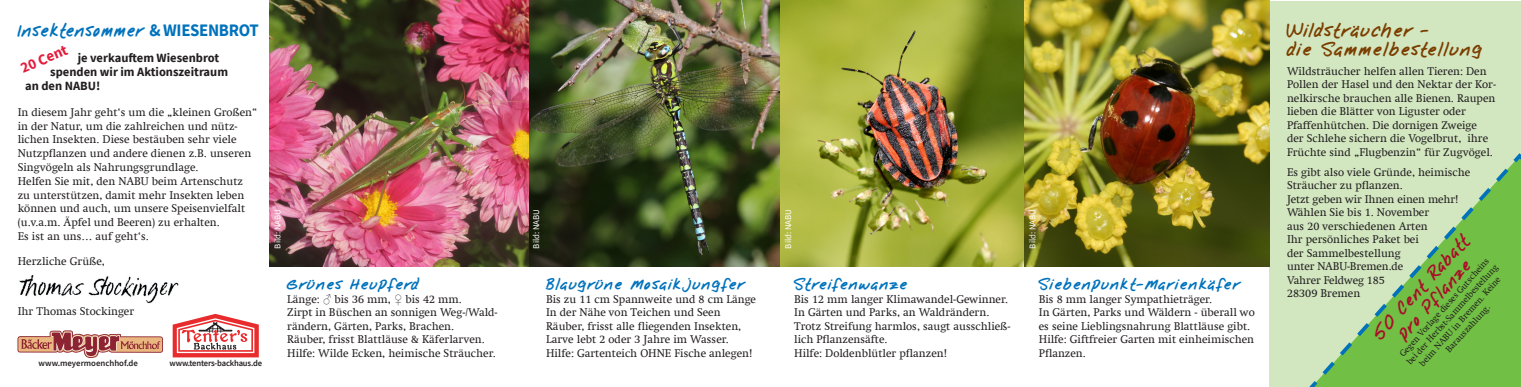
<style>
.page{position:relative;width:1521px;height:387px;background:#fff}
.page>*{position:absolute;margin:0;border:0;box-sizing:border-box;transform-origin:0 0}
.t1{font:700 16.25px "Nabu Note 4";color:#7c3e00}
.t2{font:700 16.25px "Nabu Note 4";letter-spacing:-.03em;color:#0072bc;scale:.92 1}
.t3{font:700 15px "Nabu Note 4";color:#a90e28}
.t4{font:700 15px "Source Sans Pro";color:#e41c3b}
.t5{font:700 13.75px "Nabu Note 4";color:#0072bc}
.t6{font:700 12.5px "Source Sans Pro";color:#231f20}
.t7{font:11.25px/13.5px "Swift Com";color:#231f20}
.t8{font:8.75px "Swift Com";color:#231f20}
.t9{font:600 8.75px "Source Sans Pro";letter-spacing:-.015em;color:#231f20}
.t10{font:8.75px "Source Sans Pro";color:#fff}
.s1{font-family:"Source Sans Pro";font-size:17.5px}
.s2{font-family:"Times New Roman"}
</style>
<div class="page">
<div style="left:1269px;top:1px;width:250px;height:385px;background:#d2e7c0"></div>
<svg style="left:1310px;top:150px;width:210px;height:236px"></svg>
<img style="left:269px;top:0;width:1000px;height:266px">
<svg style="left:17px;top:330px;width:146px;height:28px"></svg>
<svg style="left:173px;top:313px;width:86px;height:44px"></svg>
<img style="left:19px;top:275px;width:160px;height:28px">
<p class="t2" style="left:18px;top:21px;width:263px">Insektensommer <span class="s1">&amp; WIESENBROT</span></p>
<p class="t6" style="left:78px;top:49px;width:143px">je verkauftem Wiesenbrot</p>
<p class="t6" style="left:50px;top:63px;width:179px">spenden wir im Aktionszeitraum</p>
<p class="t6" style="left:25px;top:77px;width:77px">an den NABU!</p>
<p class="t7" style="left:18px;top:105px;width:241px">In diesem Jahr geht‘s um die „kleinen Großen“ in der Natur, um die zahlreichen und nütz&shy;lichen Insekten. Diese bestäuben sehr viele Nutzpflanzen und andere dienen z.B. unseren Singvögeln als Nahrungsgrundlage.</p>
<p class="t7" style="left:18px;top:174px;width:229px">Helfen Sie mit, den NABU beim Artenschutz zu unterstützen, damit mehr Insekten leben können und auch, um unsere Speisenvielfalt (u.v.a.m. Äpfel und Beeren) zu erhalten.</p>
<p class="t7" style="left:18px;top:229px;width:133px">Es ist an uns… auf geht‘s.</p>
<p class="t7" style="left:18px;top:254px;width:89px">Herzliche Grüße,</p>
<p class="t4" style="left:17px;top:59px;width:51px;rotate:-23deg">20 Cent</p>
<p class="t7" style="left:18px;top:304px;width:118px">Ihr Thomas Stockinger</p>
<p class="t9" style="left:39px;top:357px;width:101px">www.meyermoenchhof.de</p>
<p class="t9" style="left:169px;top:357px;width:94px">www.tenters-backhaus.de</p>
<p class="t10" style="left:272px;top:248px;width:41px;rotate:-90deg">Bild: NABU</p>
<p class="t10" style="left:530px;top:248px;width:41px;rotate:-90deg">Bild: NABU</p>
<p class="t10" style="left:782px;top:248px;width:41px;rotate:-90deg">Bild: NABU</p>
<p class="t10" style="left:1027px;top:248px;width:41px;rotate:-90deg">Bild: NABU</p>
<p class="t5" style="left:287px;top:276px;width:134px">Grünes Heupferd</p>
<p class="t7" style="left:287px;top:291px;width:176px">Länge: <span class="s2">♂</span> bis 36 mm, <span class="s2">♀</span> bis 42 mm.</p>
<p class="t7" style="left:287px;top:305px;width:212px">Zirpt in Büschen an sonnigen Weg-/Wald&shy;rändern, Gärten, Parks, Brachen.</p>
<p class="t7" style="left:287px;top:332px;width:199px">Räuber, frisst Blattläuse &amp; Käferlarven.</p>
<p class="t7" style="left:287px;top:345px;width:210px">Hilfe: Wilde Ecken, heimische Sträucher.</p>
<p class="t5" style="left:546px;top:276px;width:202px">Blaugrüne Mosaikjungfer</p>
<p class="t7" style="left:546px;top:291px;width:212px">Bis zu 11 cm Spannweite und 8 cm Länge</p>
<p class="t7" style="left:546px;top:305px;width:176px">In der Nähe von Teichen und Seen</p>
<p class="t7" style="left:546px;top:318px;width:197px">Räuber, frisst alle fliegenden Insekten,<br>Larve lebt 2 oder 3 Jahre im Wasser.</p>
<p class="t7" style="left:546px;top:345px;width:208px">Hilfe: Gartenteich OHNE Fische anlegen!</p>
<p class="t5" style="left:794px;top:276px;width:116px">Streifenwanze</p>
<p class="t7" style="left:794px;top:291px;width:215px">Bis 12 mm langer Klimawandel-Gewinner.</p>
<p class="t7" style="left:794px;top:305px;width:197px">In Gärten und Parks, an Waldrändern.</p>
<p class="t7" style="left:794px;top:318px;width:218px">Trotz Streifung harmlos, saugt ausschließ&shy;lich Pflanzensäfte.</p>
<p class="t7" style="left:794px;top:345px;width:154px">Hilfe: Doldenblütler pflanzen!</p>
<p class="t5" style="left:1038px;top:276px;width:204px">Siebenpunkt-Marienkäfer</p>
<p class="t7" style="left:1038px;top:291px;width:175px">Bis 8 mm langer Sympathieträger.</p>
<p class="t7" style="left:1038px;top:305px;width:217px">In Gärten, Parks und Wäldern - überall wo es seine Lieblingsnahrung Blattläuse gibt.</p>
<p class="t7" style="left:1038px;top:332px;width:217px">Hilfe: Giftfreier Garten mit einheimischen<br>Pflanzen.</p>
<p class="t1" style="left:1286px;top:21px;width:145px">Wildsträucher -</p>
<p class="t1" style="left:1286px;top:41px;width:198px">die Sammelbestellung</p>
<p class="t7" style="left:1286px;top:64px;width:210px">Wildsträucher helfen allen Tieren: Den Pollen der Hasel und den Nektar der Kor&shy;nelkirsche brauchen alle Bienen. Raupen lieben die Blätter von Liguster oder Pfaffenhütchen. Die dornigen Zweige der Schlehe sichern die Vogelbrut, ihre Früchte sind „Flugbenzin“ für Zugvögel.</p>
<p class="t7" style="left:1286px;top:165px;width:185px">Es gibt also viele Gründe, heimische<br>Sträucher zu pflanzen.</p>
<p class="t7" style="left:1286px;top:192px;width:173px">Jetzt geben wir Ihnen einen mehr!</p>
<p class="t7" style="left:1286px;top:205px;width:144px">Wählen Sie bis 1. November</p>
<p class="t7" style="left:1286px;top:219px;width:142px">aus 20 verschiedenen Arten</p>
<p class="t7" style="left:1286px;top:232px;width:133px">Ihr persönliches Paket bei</p>
<p class="t7" style="left:1286px;top:246px;width:115px">der Sammelbestellung</p>
<p class="t7" style="left:1286px;top:259px;width:118px">unter NABU-Bremen.de</p>
<p class="t7" style="left:1286px;top:273px;width:99px">Vahrer Feldweg 185</p>
<p class="t7" style="left:1286px;top:286px;width:75px">28309 Bremen</p>
<p class="t3" style="left:1370px;top:331px;width:137px;rotate:-48deg">50 Cent Rabatt</p>
<p class="t8" style="left:1397px;top:351px;width:130px;rotate:-48deg">Gegen Vorlage dieses Gutscheins</p>
<p class="t3" style="left:1394px;top:330px;width:103px;rotate:-48deg">pro Pflanze</p>
<p class="t8" style="left:1404px;top:359px;width:133px;rotate:-48deg">bei der Herbst-Sammelbestellung</p>
<p class="t8" style="left:1416px;top:361px;width:118px;rotate:-48deg">beim NABU in Bremen. Keine</p>
<p class="t8" style="left:1443px;top:347px;width:63px;rotate:-48deg">Barauszahlung.</p>
</div>
